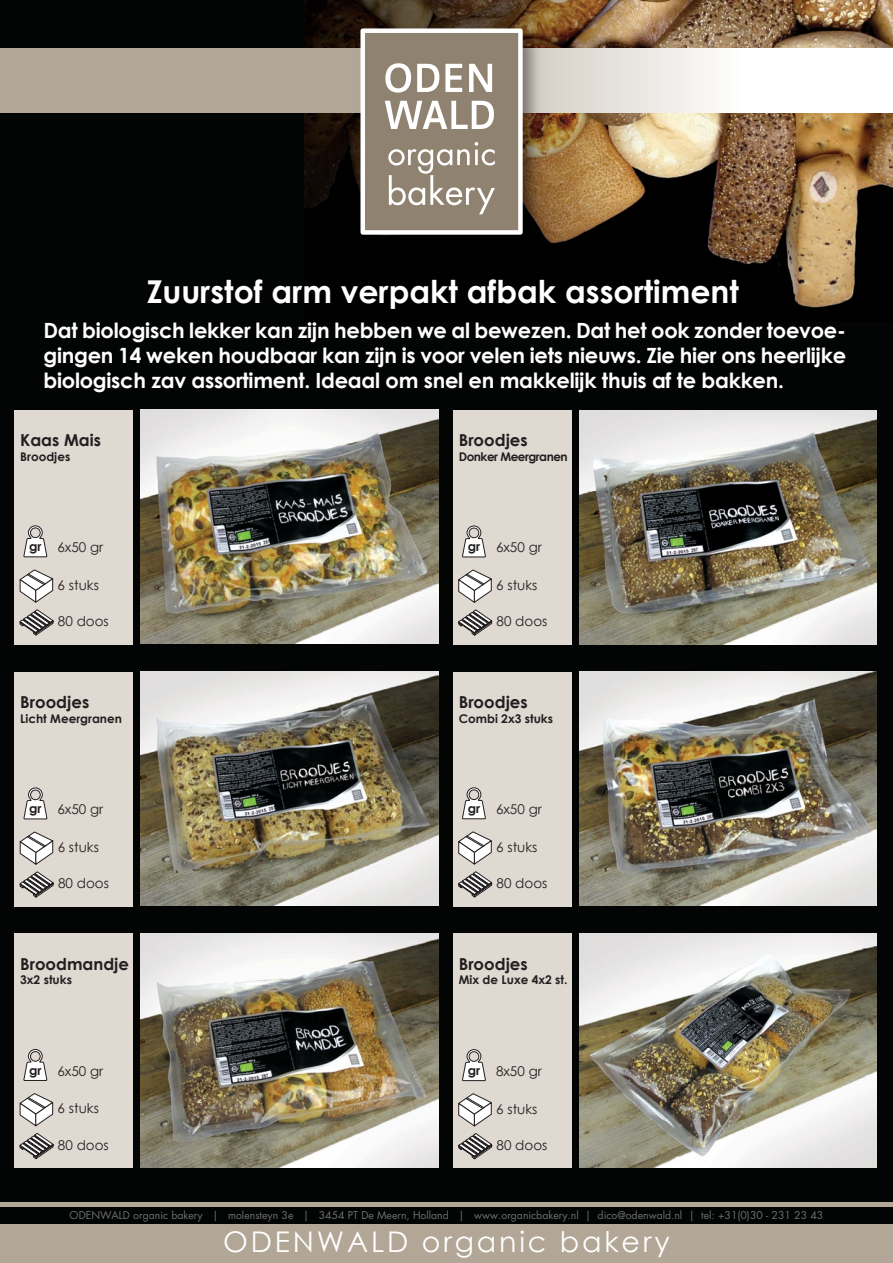
<style>
.page{position:relative;width:893px;height:1263px;background:#030404}
.page>*{position:absolute;margin:0;border:0;box-sizing:border-box;transform-origin:0 0}
.t1{font:700 31.5px "Century Gothic";color:#fff}
.t2{font:28.5px "Century Gothic";letter-spacing:.1em;color:#fff}
.t3{font:700 21px/25.2px "Century Gothic";letter-spacing:-.015em;color:#fff;text-align:justify}
.t4{font:700 16.5px "Century Gothic";color:#231f20}
.t5{font:13.5px "Century Gothic";color:#231f20}
.t6{font:700 12px "Century Gothic";color:#231f20}
.t7{font:700 12px "Century Gothic";letter-spacing:-.04em;color:#231f20}
.t8{font:10.5px "Futura Std";color:#6f6f6f}
.s1{font-weight:700;font-size:12.75px}
</style>
<div class="page">
<img style="left:648px;top:0;width:245px;height:308px">
<img style="left:305px;top:0;width:343px;height:243px">
<div style="left:0;top:1225px;width:893px;height:38px;background:#b2a796"></div>
<div style="left:0;top:1202px;width:893px;height:5px;background:#b2a796"></div>
<svg style="left:0;top:48px;width:893px;height:65px;background:#d2ccc2"></svg>
<img style="left:140px;top:933px;width:298px;height:234px">
<img style="left:579px;top:934px;width:298px;height:234px">
<img style="left:579px;top:672px;width:298px;height:234px">
<img style="left:579px;top:410px;width:298px;height:234px">
<img style="left:140px;top:410px;width:298px;height:234px">
<div style="left:14px;top:410px;width:119px;height:234px;background:#dfd9d2"></div>
<svg style="left:20px;top:609px;width:33px;height:26px"></svg>
<svg style="left:20px;top:569px;width:33px;height:34px"></svg>
<svg style="left:23px;top:525px;width:24px;height:32px"></svg>
<img style="left:353px;top:20px;width:196px;height:223px">
<div style="left:360px;top:28px;width:163px;height:207px;background:#908271;border:4px solid #fff"></div>
<svg style="left:385px;top:63px;width:26px;height:30px"></svg>
<svg style="left:417px;top:64px;width:22px;height:28px"></svg>
<svg style="left:445px;top:64px;width:17px;height:28px"></svg>
<svg style="left:469px;top:64px;width:23px;height:28px"></svg>
<svg style="left:385px;top:101px;width:109px;height:28px"></svg>
<svg style="left:388px;top:142px;width:107px;height:72px"></svg>
<img style="left:141px;top:672px;width:297px;height:234px">
<div style="left:453px;top:410px;width:119px;height:235px;background:#dfd9d2"></div>
<svg style="left:458px;top:610px;width:34px;height:26px"></svg>
<svg style="left:458px;top:570px;width:34px;height:33px"></svg>
<svg style="left:462px;top:525px;width:24px;height:32px"></svg>
<div style="left:14px;top:672px;width:119px;height:235px;background:#dfd9d2"></div>
<svg style="left:20px;top:871px;width:34px;height:26px"></svg>
<svg style="left:20px;top:832px;width:33px;height:33px"></svg>
<svg style="left:23px;top:787px;width:24px;height:32px"></svg>
<div style="left:453px;top:672px;width:119px;height:234px;background:#dfd9d2"></div>
<svg style="left:458px;top:871px;width:34px;height:26px"></svg>
<svg style="left:458px;top:831px;width:34px;height:34px"></svg>
<svg style="left:462px;top:787px;width:24px;height:32px"></svg>
<div style="left:453px;top:934px;width:119px;height:234px;background:#dfd9d2"></div>
<svg style="left:458px;top:1133px;width:34px;height:26px"></svg>
<svg style="left:458px;top:1093px;width:34px;height:33px"></svg>
<svg style="left:462px;top:1049px;width:24px;height:32px"></svg>
<div style="left:14px;top:933px;width:119px;height:235px;background:#dfd9d2"></div>
<svg style="left:20px;top:1133px;width:33px;height:26px"></svg>
<svg style="left:20px;top:1093px;width:33px;height:33px"></svg>
<svg style="left:23px;top:1049px;width:24px;height:32px"></svg>
<h1 class="t1" style="left:147px;top:268px;width:594px">Zuurstof arm verpakt afbak assortiment</h1>
<p class="t3" style="left:44px;top:317px;width:804px">Dat biologisch lekker kan zijn hebben we al bewezen. Dat het ook zonder toevoe&shy;gingen 14 weken houdbaar kan zijn is voor velen iets nieuws. Zie hier ons heerlijke biologisch zav assortiment. Ideaal om snel en makkelijk thuis af te bakken.</p>
<p class="t4" style="left:20px;top:428px;width:82px">Kaas Mais</p>
<p class="t6" style="left:20px;top:447px;width:52px">Broodjes</p>
<p class="t4" style="left:459px;top:428px;width:70px">Broodjes</p>
<p class="t7" style="left:459px;top:447px;width:111px">Donker Meergranen</p>
<p class="t5" style="left:29px;top:538px;width:76px"><span class="s1">gr</span> 6x50 gr</p>
<p class="t5" style="left:468px;top:538px;width:76px"><span class="s1">gr</span> 6x50 gr</p>
<p class="t5" style="left:58px;top:575px;width:43px">6 stuks</p>
<p class="t5" style="left:496px;top:576px;width:43px">6 stuks</p>
<p class="t5" style="left:58px;top:612px;width:52px">80 doos</p>
<p class="t5" style="left:497px;top:612px;width:52px">80 doos</p>
<p class="t4" style="left:20px;top:690px;width:70px">Broodjes</p>
<p class="t6" style="left:20px;top:709px;width:103px">Licht Meergranen</p>
<p class="t4" style="left:459px;top:690px;width:70px">Broodjes</p>
<p class="t6" style="left:459px;top:709px;width:96px">Combi 2x3 stuks</p>
<p class="t5" style="left:29px;top:800px;width:76px"><span class="s1">gr</span> 6x50 gr</p>
<p class="t5" style="left:468px;top:800px;width:76px"><span class="s1">gr</span> 6x50 gr</p>
<p class="t5" style="left:58px;top:837px;width:43px">6 stuks</p>
<p class="t5" style="left:496px;top:837px;width:43px">6 stuks</p>
<p class="t5" style="left:58px;top:874px;width:52px">80 doos</p>
<p class="t5" style="left:497px;top:874px;width:52px">80 doos</p>
<p class="t4" style="left:20px;top:951px;width:110px">Broodmandje</p>
<p class="t6" style="left:20px;top:971px;width:53px">3x2 stuks</p>
<p class="t4" style="left:459px;top:951px;width:70px">Broodjes</p>
<p class="t6" style="left:459px;top:971px;width:110px">Mix de Luxe 4x2 st.</p>
<p class="t5" style="left:29px;top:1061px;width:76px"><span class="s1">gr</span> 6x50 gr</p>
<p class="t5" style="left:468px;top:1061px;width:76px"><span class="s1">gr</span> 8x50 gr</p>
<p class="t5" style="left:58px;top:1099px;width:43px">6 stuks</p>
<p class="t5" style="left:496px;top:1099px;width:43px">6 stuks</p>
<p class="t5" style="left:58px;top:1135px;width:52px">80 doos</p>
<p class="t5" style="left:497px;top:1135px;width:52px">80 doos</p>
<p class="t8" style="left:70px;top:1208px;width:755px">ODENWALD organic bakery | molensteyn 3e | 3454 PT De Meern, Holland | www.organicbakery.nl | dico@odenwald.nl | tel: +31(0)30 - 231 23 43</p>
<h2 class="t2" style="left:223px;top:1222px;width:448px">ODENWALD organic bakery</h2>
</div>
